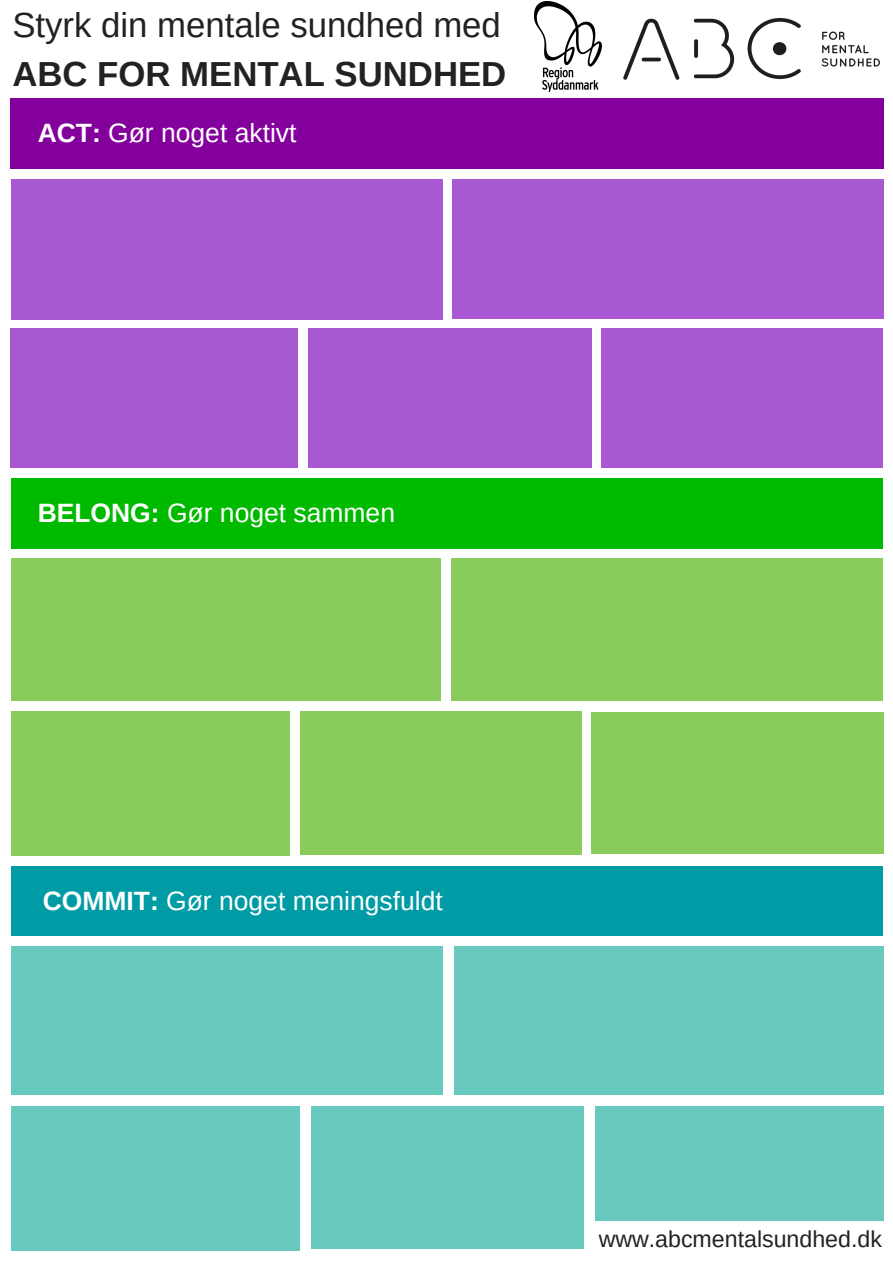
<style>
.page{position:relative;width:893px;height:1263px;background:#fff}
.page>*{position:absolute;margin:0;border:0;box-sizing:border-box;transform-origin:0 0}
.t1{font:34.72px "Arimo";color:#222}
.t2{font:700 34.72px "Arimo";color:#222}
.t3{font:26.47px "Arimo";color:#fff}
.t4{font:23.17px "Arimo";color:#222}
.s1{font-weight:700}
</style>
<div class="page">
<div style="left:10px;top:98px;width:873px;height:71px;background:#84009d"></div>
<div style="left:11px;top:478px;width:871px;height:71px;background:#00ba00"></div>
<div style="left:11px;top:867px;width:871px;height:69px;background:#009ba5"></div>
<div style="left:11px;top:180px;width:431px;height:140px;background:#a858d3"></div>
<div style="left:11px;top:329px;width:287px;height:139px;background:#a858d3"></div>
<div style="left:11px;top:558px;width:430px;height:143px;background:#8acc5b"></div>
<div style="left:11px;top:711px;width:278px;height:144px;background:#8acc5b"></div>
<div style="left:11px;top:947px;width:431px;height:148px;background:#68c9bf"></div>
<div style="left:12px;top:1106px;width:288px;height:144px;background:#68c9bf"></div>
<div style="left:452px;top:180px;width:431px;height:139px;background:#a858d3"></div>
<div style="left:308px;top:328px;width:283px;height:140px;background:#a858d3"></div>
<div style="left:601px;top:329px;width:281px;height:139px;background:#a858d3"></div>
<div style="left:452px;top:558px;width:431px;height:143px;background:#8acc5b"></div>
<div style="left:300px;top:711px;width:281px;height:144px;background:#8acc5b"></div>
<div style="left:591px;top:712px;width:292px;height:142px;background:#8acc5b"></div>
<div style="left:454px;top:946px;width:429px;height:149px;background:#68c9bf"></div>
<div style="left:311px;top:1106px;width:273px;height:143px;background:#68c9bf"></div>
<div style="left:595px;top:1106px;width:289px;height:115px;background:#68c9bf"></div>
<img style="left:624px;top:18px;width:256px;height:62px">
<img style="left:534px;top:1px;width:68px;height:90px">
<h1 class="t1" style="left:12px;top:6px;width:490px">Styrk din mentale sundhed med</h1>
<h1 class="t2" style="left:12px;top:54px;width:495px">ABC FOR MENTAL SUNDHED</h1>
<p class="t3" style="left:38px;top:118px;width:260px"><span class="s1">ACT:</span> Gør noget aktivt</p>
<p class="t3" style="left:38px;top:498px;width:359px"><span class="s1">BELONG:</span> Gør noget sammen</p>
<p class="t3" style="left:43px;top:886px;width:401px"><span class="s1">COMMIT:</span> Gør noget meningsfuldt</p>
<p class="t4" style="left:599px;top:1226px;width:285px">www.abcmentalsundhed.dk</p>
</div>
